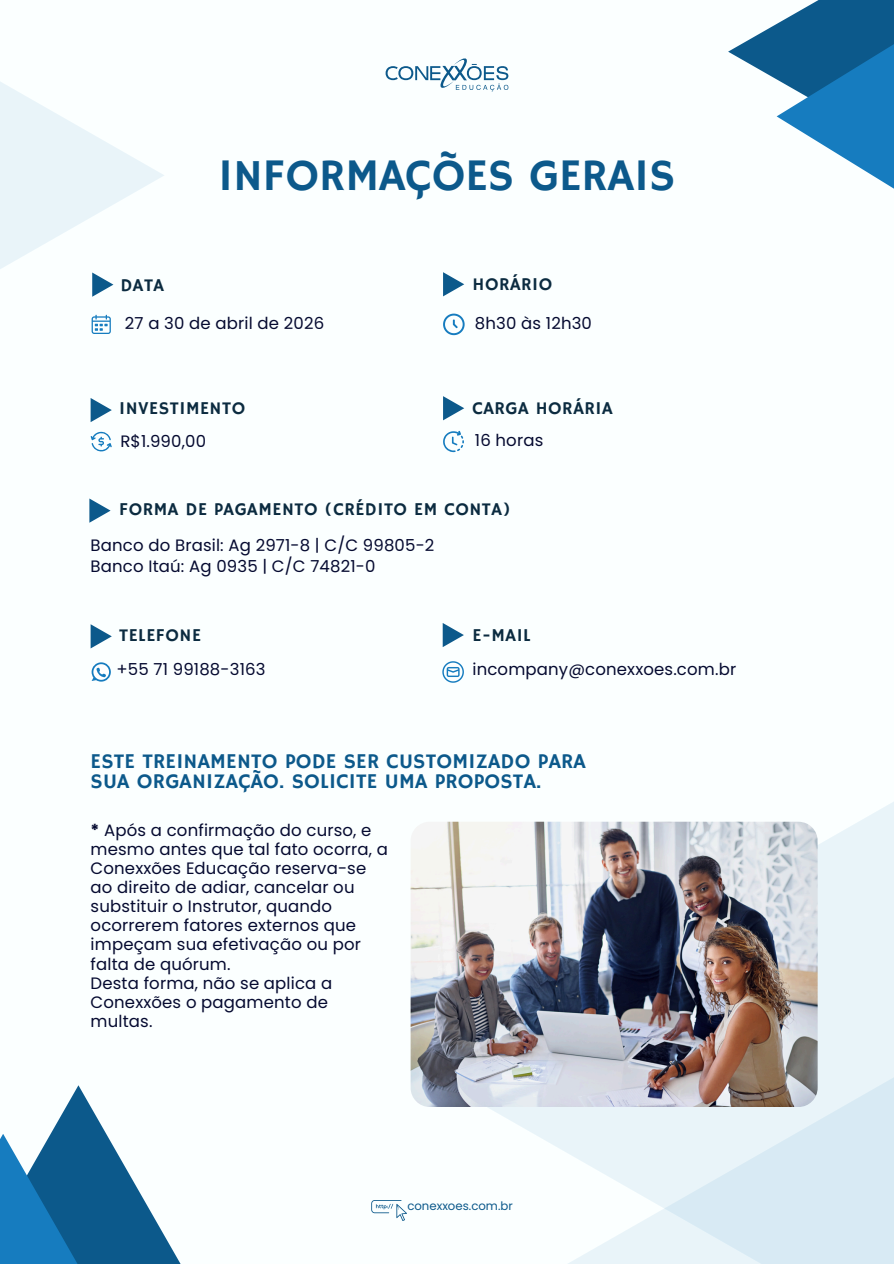
<style>
.page{position:relative;width:894px;height:1264px;background:#fff}
.page>*{position:absolute;margin:0;border:0;box-sizing:border-box;transform-origin:0 0}
.t1{font:45px "Hammersmith One";color:#0c598b}
.t2{font:21px/20.2px "Hammersmith One";letter-spacing:.01em;color:#0c598b}
.t3{font:18px "Hammersmith One";letter-spacing:.03em;color:#0b2b40}
.t4{font:16.5px/19.2px "Poppins";letter-spacing:.01em;color:#050a30}
.t5{font:11.7px "Poppins";color:#0c598b}
.s1{font-weight:700}
</style>
<div class="page">
<div style="left:0;top:0;width:893px;height:1263px;background:#fbffff"></div>
<svg style="left:91px;top:443px;width:21px;height:9px"></svg>
<div style="left:0;top:0;width:165px;height:443px;background:linear-gradient(to bottom,#f5fbfd,#f9fefe)"></div>
<svg style="left:425px;top:682px;width:468px;height:462px"></svg>
<svg style="left:552px;top:881px;width:341px;height:382px;background:#e4f1f7"></svg>
<svg style="left:728px;top:24px;width:48px;height:55px"></svg>
<svg style="left:776px;top:0;width:117px;height:188px"></svg>
<svg style="left:51px;top:1085px;width:129px;height:178px"></svg>
<svg style="left:0;top:1133px;width:137px;height:130px;background:#2874a6"></svg>
<img style="left:410px;top:821px;width:407px;height:285px">
<svg style="left:92px;top:662px;width:19px;height:19px"></svg>
<svg style="left:442px;top:661px;width:21px;height:21px"></svg>
<svg style="left:92px;top:272px;width:21px;height:25px"></svg>
<svg style="left:443px;top:272px;width:21px;height:24px"></svg>
<svg style="left:91px;top:398px;width:21px;height:24px"></svg>
<svg style="left:443px;top:396px;width:21px;height:24px"></svg>
<svg style="left:89px;top:498px;width:22px;height:24px"></svg>
<svg style="left:91px;top:624px;width:21px;height:24px"></svg>
<svg style="left:442px;top:623px;width:22px;height:24px"></svg>
<svg style="left:385px;top:58px;width:123px;height:33px"></svg>
<svg style="left:371px;top:1200px;width:36px;height:20px"></svg>
<svg style="left:443px;top:313px;width:21px;height:22px"></svg>
<svg style="left:92px;top:315px;width:19px;height:19px"></svg>
<svg style="left:443px;top:431px;width:21px;height:21px"></svg>
<p class="t3" style="left:120px;top:275px;width:45px">DATA</p>
<h1 class="t1" style="left:218px;top:149px;width:458px">INFORMAÇÕES GERAIS</h1>
<p class="t3" style="left:472px;top:274px;width:81px">HORÁRIO</p>
<p class="t4" style="left:125px;top:313px;width:201px">27 a 30 de abril de 2026</p>
<p class="t4" style="left:475px;top:313px;width:118px">8h30 às 12h30</p>
<p class="t3" style="left:119px;top:398px;width:127px">INVESTIMENTO</p>
<p class="t3" style="left:472px;top:398px;width:141px">CARGA HORÁRIA</p>
<p class="t4" style="left:120px;top:432px;width:87px">R$1.990,00</p>
<p class="t4" style="left:475px;top:431px;width:70px">16 horas</p>
<p class="t3" style="left:119px;top:499px;width:393px">FORMA DE PAGAMENTO (CRÉDITO EM CONTA)</p>
<p class="t4" style="left:91px;top:535px;width:345px;line-height:20.2px">Banco do Brasil: Ag 2971-8 | C/C 99805-2<br>Banco Itaú: Ag 0935 | C/C 74821-0</p>
<p class="t3" style="left:119px;top:624px;width:83px">TELEFONE</p>
<p class="t3" style="left:472px;top:624px;width:60px">E-MAIL</p>
<p class="t4" style="left:116px;top:660px;width:150px">+55 71 99188-3163</p>
<p class="t4" style="left:472px;top:660px;width:265px">incompany@conexxoes.com.br</p>
<p class="t2" style="left:91px;top:752px;width:496px">ESTE TREINAMENTO PODE SER CUSTOMIZADO PARA<br>SUA ORGANIZAÇÃO. SOLICITE UMA PROPOSTA.</p>
<p class="t4" style="left:91px;top:820px;width:299px"><span class="s1">*</span> Após a confirmação do curso, e mesmo antes que tal fato ocorra, a<br>Conexxões Educação reserva-se ao direito de adiar, cancelar ou substituir o Instrutor, quando ocorrerem fatores externos que impeçam sua efetivação ou por falta de quórum.<br>Desta forma, não se aplica a<br>Conexxões o pagamento de multas.</p>
<p class="t5" style="left:407px;top:1198px;width:107px">conexxoes.com.br</p>
</div>
